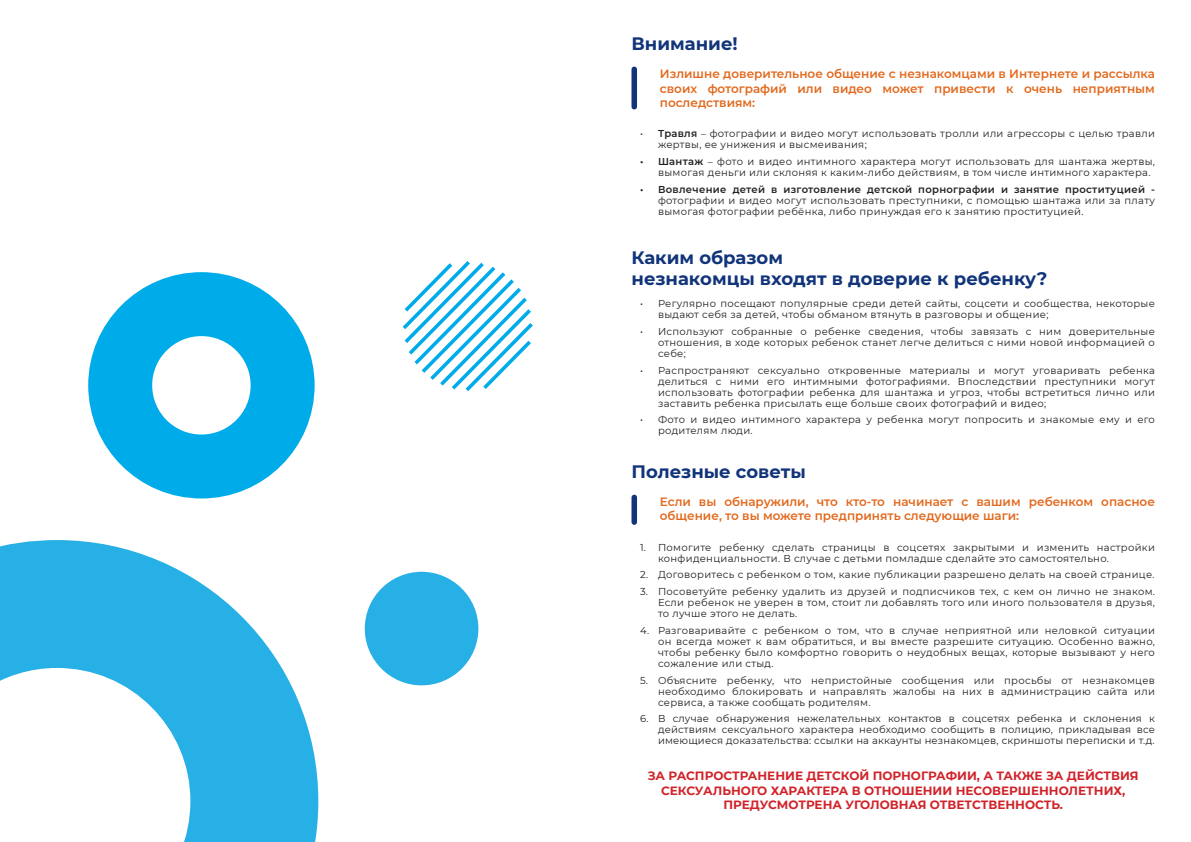
<style>
.page{position:relative;width:1191px;height:842px;background:#fff}
.page>*{position:absolute;margin:0;border:0;box-sizing:border-box;transform-origin:0 0}
.t1{font:700 18px/21.6px "Montserrat";color:#11347a}
.t2{font:600 12px/14.4px "Montserrat";color:#e2691e;text-align:justify}
.t3{font:700 12px/14.4px "Montserrat";color:#d1232a;text-align:center}
.t4{font:10px/11px "Montserrat";letter-spacing:.03em;color:#231f20}
.t5{font:600 10px "Montserrat";letter-spacing:.03em;color:#231f20}
.s1{font-weight:600}
</style>
<div class="page">
<div style="left:631px;top:67px;width:6px;height:42px;background:#11347a;border-radius:3px"></div>
<div style="left:631px;top:495px;width:6px;height:30px;background:#11347a;border-radius:3px"></div>
<svg style="left:0;top:540px;width:318px;height:302px;fill:#26b0e5"></svg>
<svg style="left:88px;top:272px;width:226px;height:226px;fill:#00abe9"></svg>
<div style="left:365px;top:572px;width:113px;height:113px;background:#26b0e5;border-radius:50%"></div>
<svg style="left:402px;top:261px;width:131px;height:131px"></svg>
<h1 class="t1" style="left:631px;top:32px;width:108px">Внимание!</h1>
<p class="t2" style="left:660px;top:66px;width:496px">Излишне доверительное общение с незнакомцами в Интернете и рассылка своих фотографий или видео может привести к очень неприятным последствиям:</p>
<p class="t4" style="left:658px;top:128px;width:498px;text-indent:-18px">• <span class="s1">Травля</span> – фотографии и видео могут использовать тролли или агрессоры с целью травли жертвы, ее унижения и высмеивания;</p>
<p class="t4" style="left:658px;top:156px;width:498px;text-indent:-18px"><span class="s1">• Шантаж</span> – фото и видео интимного характера могут использовать для шантажа жертвы, вымогая деньги или склоняя к каким-либо действиям, в том числе интимного характера.</p>
<p class="t5" style="left:640px;top:182px;width:516px">• Вовлечение детей в изготовление детской порнографии и занятие проституцией -</p>
<p class="t4" style="left:658px;top:194px;width:498px">фотографии и видео могут использовать преступники, с помощью шантажа или за плату вымогая фотографии ребёнка, либо принуждая его к занятию проституцией.</p>
<h1 class="t1" style="left:631px;top:246px;width:417px">Каким образом<br>незнакомцы входят в доверие к ребенку?</h1>
<p class="t4" style="left:658px;top:298px;width:498px;text-indent:-18px">• Регулярно посещают популярные среди детей сайты, соцсети и сообщества, некоторые выдают себя за детей, чтобы обманом втянуть в разговоры и общение;</p>
<p class="t4" style="left:658px;top:325px;width:498px;text-align:justify;text-indent:-18px">• Используют собранные о ребенке сведения, чтобы завязать с ним доверительные отношения, в ходе которых ребенок станет легче делиться с ними новой информацией о себе;</p>
<p class="t4" style="left:658px;top:364px;width:498px;text-align:justify;text-indent:-18px">• Распространяют сексуально откровенные материалы и могут уговаривать ребенка делиться с ними его интимными фотографиями. Впоследствии преступники могут использовать фотографии ребенка для шантажа и угроз, чтобы встретиться лично или заставить ребенка присылать еще больше своих фотографий и видео;</p>
<p class="t4" style="left:658px;top:414px;width:498px;text-indent:-18px">• Фото и видео интимного характера у ребенка могут попросить и знакомые ему и его родителям люди.</p>
<h1 class="t1" style="left:631px;top:460px;width:176px">Полезные советы</h1>
<p class="t2" style="left:660px;top:494px;width:496px">Если вы обнаружили, что кто-то начинает с вашим ребенком опасное общение, то вы можете предпринять следующие шаги:</p>
<p class="t4" style="left:658px;top:541px;width:498px;text-indent:-18px">1. Помогите ребенку сделать страницы в соцсетях закрытыми и изменить настройки конфиденциальности. В случае с детьми помладше сделайте это самостоятельно.</p>
<p class="t4" style="left:640px;top:569px;width:516px">2. Договоритесь с ребенком о том, какие публикации разрешено делать на своей странице.</p>
<p class="t4" style="left:658px;top:586px;width:498px;text-align:justify;text-indent:-18px">3. Посоветуйте ребенку удалить из друзей и подписчиков тех, с кем он лично не знаком.<br>Если ребенок не уверен в том, стоит ли добавлять того или иного пользователя в друзья, то лучше этого не делать.</p>
<p class="t4" style="left:658px;top:624px;width:498px;text-align:justify;text-indent:-18px">4. Разговаривайте с ребенком о том, что в случае неприятной или неловкой ситуации он всегда может к вам обратиться, и вы вместе разрешите ситуацию. Особенно важно, чтобы ребенку было комфортно говорить о неудобных вещах, которые вызывают у него сожаление или стыд.</p>
<p class="t4" style="left:658px;top:674px;width:498px;text-align:justify;text-indent:-18px">5. Объясните ребенку, что непристойные сообщения или просьбы от незнакомцев необходимо блокировать и направлять жалобы на них в администрацию сайта или сервиса, а также сообщать родителям.</p>
<p class="t4" style="left:658px;top:713px;width:498px;text-align:justify;text-indent:-18px">6. В случае обнаружения нежелательных контактов в соцсетях ребенка и склонения к действиям сексуального характера необходимо сообщить в полицию, прикладывая все имеющиеся доказательства: ссылки на аккаунты незнакомцев, скриншоты переписки и т.д.</p>
<p class="t3" style="left:647px;top:768px;width:492px">ЗА РАСПРОСТРАНЕНИЕ ДЕТСКОЙ ПОРНОГРАФИИ, А ТАКЖЕ ЗА ДЕЙСТВИЯ<br>СЕКСУАЛЬНОГО ХАРАКТЕРА В ОТНОШЕНИИ НЕСОВЕРШЕННОЛЕТНИХ,<br>ПРЕДУСМОТРЕНА УГОЛОВНАЯ ОТВЕТСТВЕННОСТЬ.</p>
</div>
